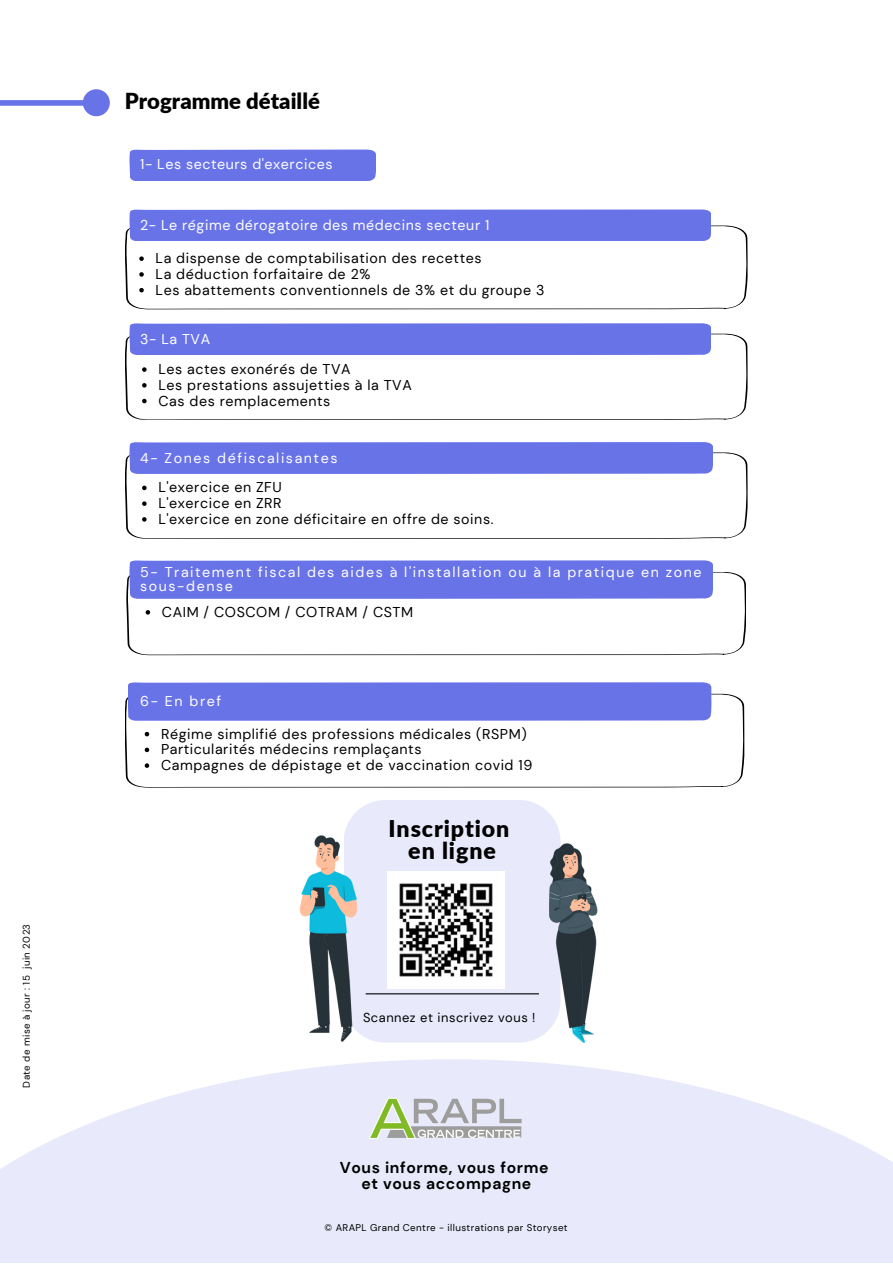
<style>
.page{position:relative;width:893px;height:1264px;background:#fff}
.page>*{position:absolute;margin:0;border:0;box-sizing:border-box;transform-origin:0 0}
.t1{font:900 23.1px "Lato";letter-spacing:.04em;color:#000}
.t2{font:900 22.05px "Lato";color:#000}
.t3{font:700 15.75px "DM Sans";letter-spacing:.04em;color:#000}
.t4{font:14.25px "DM Sans";letter-spacing:.04em;color:#000}
.t5{font:14.25px/13.5px "DM Sans";letter-spacing:.11em;color:#fff}
.t6{font:14.25px "DM Sans";letter-spacing:.04em;color:#fff}
.t7{font:12.9px "DM Sans";letter-spacing:.04em;color:#000}
.t8{font:9.75px "DM Sans";letter-spacing:.04em;color:#000}
</style>
<div class="page">
<svg style="left:0;top:1059px;width:892px;height:203px;fill:#e8eafb"></svg>
<div style="left:343px;top:800px;width:217px;height:242px;background:#e8eafb;border-radius:42px"></div>
<hr style="left:365px;top:993px;width:174px;height:1px;background:#000">
<img style="left:529px;top:839px;width:69px;height:204px">
<img style="left:299px;top:809px;width:71px;height:233px">
<img style="left:368px;top:1090px;width:156px;height:62px">
<div style="left:129px;top:149px;width:247px;height:32px;background:#6973e8"></div>
<svg style="left:125px;top:333px;width:622px;height:87px"></svg>
<div style="left:129px;top:323px;width:582px;height:32px;background:#6973e8"></div>
<svg style="left:125px;top:452px;width:622px;height:87px"></svg>
<div style="left:129px;top:442px;width:584px;height:32px;background:#6973e8"></div>
<svg style="left:126px;top:572px;width:620px;height:83px"></svg>
<div style="left:129px;top:560px;width:584px;height:39px;background:#6973e8"></div>
<svg style="left:125px;top:225px;width:622px;height:84px"></svg>
<div style="left:129px;top:209px;width:582px;height:32px;background:#6973e8"></div>
<div style="left:83px;top:89px;width:27px;height:27px;background:#6973e8;border-radius:50%"></div>
<div style="left:0;top:100px;width:87px;height:6px;background:#6973e8"></div>
<svg style="left:125px;top:693px;width:619px;height:94px"></svg>
<div style="left:128px;top:682px;width:583px;height:38px;background:#6973e8"></div>
<img style="left:387px;top:871px;width:117px;height:117px">
<svg style="left:142px;top:367px;width:5px;height:5px"></svg>
<svg style="left:142px;top:383px;width:5px;height:4px"></svg>
<svg style="left:142px;top:399px;width:5px;height:4px"></svg>
<svg style="left:142px;top:485px;width:5px;height:5px"></svg>
<svg style="left:142px;top:501px;width:5px;height:5px"></svg>
<svg style="left:142px;top:517px;width:5px;height:4px"></svg>
<svg style="left:146px;top:610px;width:4px;height:4px"></svg>
<svg style="left:139px;top:256px;width:5px;height:5px"></svg>
<svg style="left:139px;top:272px;width:5px;height:5px"></svg>
<svg style="left:139px;top:288px;width:5px;height:4px"></svg>
<svg style="left:145px;top:732px;width:4px;height:4px"></svg>
<svg style="left:145px;top:747px;width:4px;height:5px"></svg>
<svg style="left:145px;top:763px;width:4px;height:4px"></svg>
<p class="t8" style="left:20px;top:1087px;width:165px;rotate:-90deg">Date de mise à jour : 15 juin 2023</p>
<p class="t2" style="left:125px;top:87px;width:196px">Programme détaillé</p>
<p class="t6" style="left:140px;top:155px;width:194px">1- Les secteurs d'exercices</p>
<p class="t6" style="left:140px;top:216px;width:350px">2- Le régime dérogatoire des médecins secteur 1</p>
<p class="t4" style="left:156px;top:249px;width:327px">La dispense de comptabilisation des recettes</p>
<p class="t4" style="left:156px;top:265px;width:216px">La déduction forfaitaire de 2%</p>
<p class="t4" style="left:156px;top:280px;width:390px">Les abattements conventionnels de 3% et du groupe 3</p>
<p class="t5" style="left:140px;top:332px;width:71px">3- La TVA</p>
<p class="t4" style="left:158px;top:360px;width:194px">Les actes exonérés de TVA</p>
<p class="t4" style="left:158px;top:376px;width:255px">Les prestations assujetties à la TVA</p>
<p class="t4" style="left:158px;top:391px;width:173px">Cas des remplacements</p>
<p class="t5" style="left:140px;top:451px;width:199px">4- Zones défiscalisantes</p>
<p class="t4" style="left:158px;top:478px;width:125px">L'exercice en ZFU</p>
<p class="t4" style="left:158px;top:494px;width:125px">L'exercice en ZRR</p>
<p class="t4" style="left:158px;top:510px;width:336px">L'exercice en zone déficitaire en offre de soins.</p>
<p class="t5" style="left:140px;top:565px;width:563px">5- Traitement fiscal des aides à l'installation ou à la pratique en zone sous-dense</p>
<p class="t4" style="left:162px;top:602px;width:253px">CAIM / COSCOM / COTRAM / CSTM</p>
<p class="t5" style="left:140px;top:694px;width:82px">6- En bref</p>
<p class="t4" style="left:161px;top:724px;width:367px">Régime simplifié des professions médicales (RSPM)</p>
<p class="t4" style="left:161px;top:740px;width:262px">Particularités médecins remplaçants</p>
<p class="t4" style="left:161px;top:756px;width:373px">Campagnes de dépistage et de vaccination covid 19</p>
<p class="t1" style="left:388px;top:814px;width:122px">Inscription</p>
<p class="t1" style="left:408px;top:836px;width:89px">en ligne</p>
<p class="t7" style="left:363px;top:1009px;width:174px">Scannez et inscrivez vous !</p>
<p class="t3" style="left:340px;top:1156px;width:210px">Vous informe, vous forme</p>
<p class="t3" style="left:361px;top:1173px;width:171px">et vous accompagne</p>
<p class="t8" style="left:324px;top:1221px;width:245px">© ARAPL Grand Centre - illustrations par Storyset</p>
</div>
